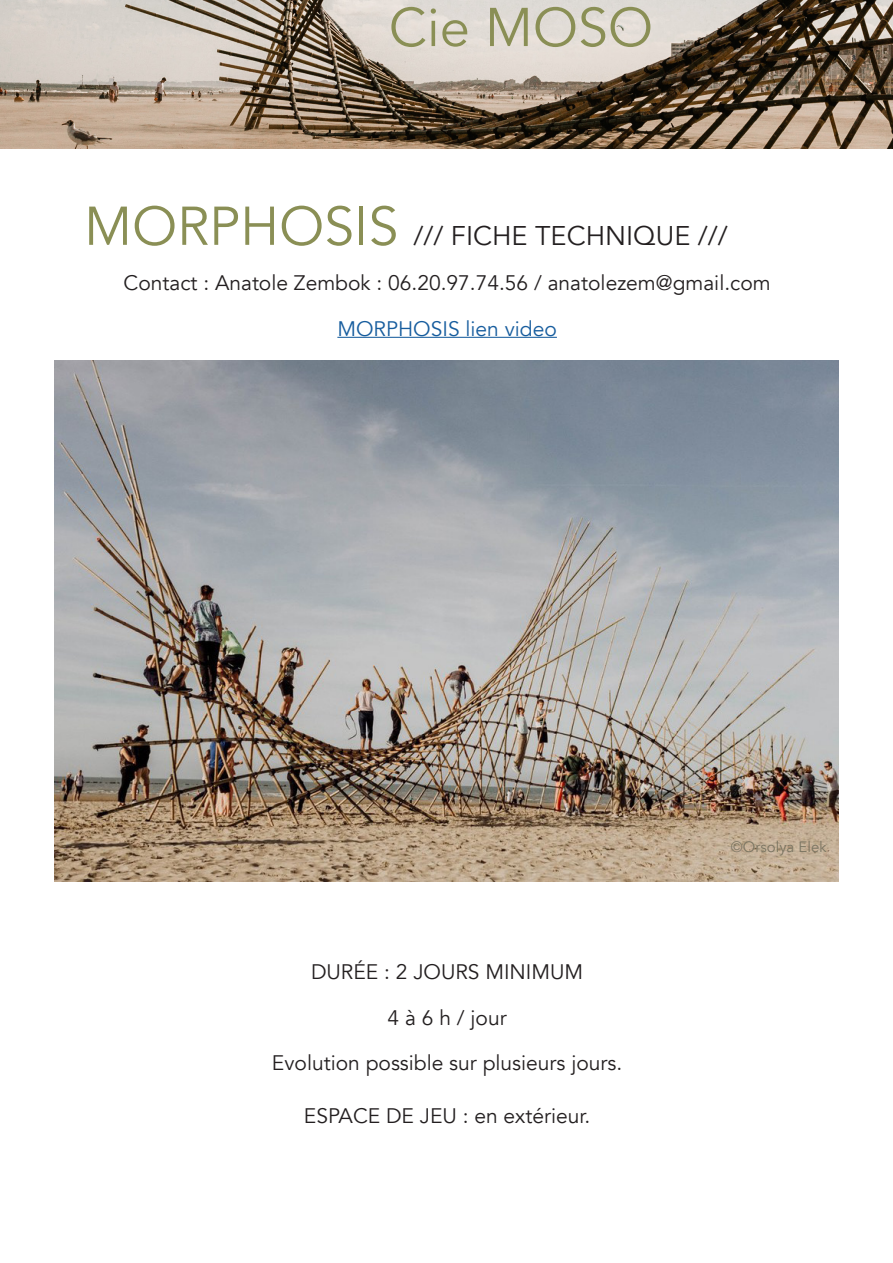
<style>
.page{position:relative;width:893px;height:1263px;background:#fff}
.page>*{position:absolute;margin:0;border:0;box-sizing:border-box;transform-origin:0 0}
.t1{font:54px "Avenir";color:#8a8f55}
.t2{font:27px "Avenir";color:#231f20}
.t3{font:21px "Avenir";color:#231f20}
.t4{font:21px "Avenir";color:#175d9e}
.t5{font:15px "Avenir";color:#7b7562}
.s1{font-size:54px;color:#8a8f55}
</style>
<div class="page">
<hr style="left:337px;top:337px;width:220px;height:1px;background:#175d9e">
<img style="left:54px;top:361px;width:785px;height:521px">
<img style="left:0;top:0;width:893px;height:148px">
<p class="t1" style="left:389px;top:-5px;width:266px">Cie MOSO</p>
<p class="t2" style="left:84px;top:219px;width:645px"><span class="s1">MORPHOSIS</span> /// FICHE TECHNIQUE ///</p>
<p class="t3" style="left:124px;top:271px;width:649px">Contact : Anatole Zembok : 06.20.97.74.56 / anatolezem@gmail.com</p>
<p class="t4" style="left:337px;top:316px;width:221px">MORPHOSIS lien video</p>
<p class="t3" style="left:311px;top:959px;width:274px">DURÉE : 2 JOURS MINIMUM</p>
<p class="t3" style="left:388px;top:1005px;width:121px">4 à 6 h / jour</p>
<p class="t3" style="left:272px;top:1050px;width:352px">Evolution possible sur plusieurs jours.</p>
<p class="t3" style="left:304px;top:1103px;width:288px">ESPACE DE JEU : en extérieur.</p>
<p class="t5" style="left:731px;top:838px;width:97px">©Orsolya Elek</p>
</div>
